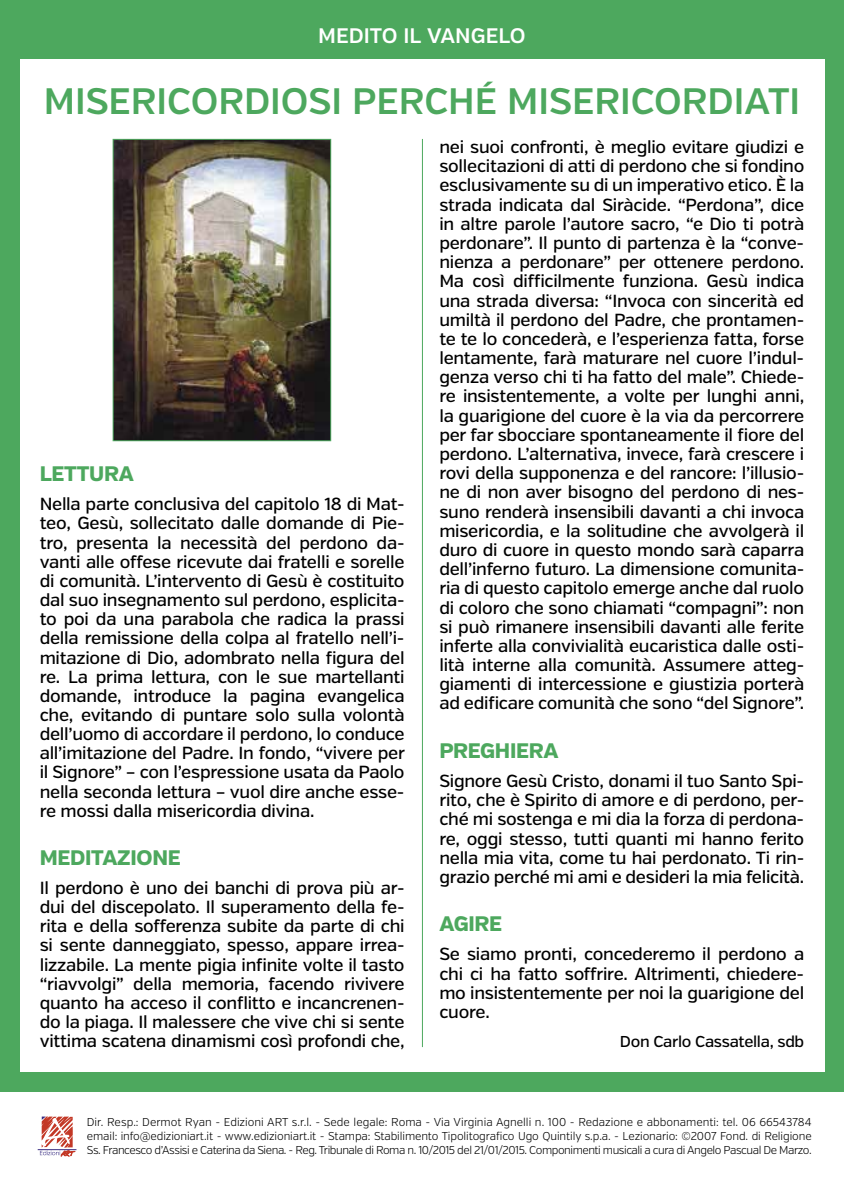
<style>
.page{position:relative;width:844px;height:1191px;background:#fff}
.page>*{position:absolute;margin:0;border:0;box-sizing:border-box;transform-origin:0 0}
.t1{font:600 36.75px "Verb";color:#4da85e}
.t2{font:800 21px "Verb";letter-spacing:-.015em;color:#4da85e}
.t3{font:600 21px "Verb";color:#fff}
.t4{font:500 17.5px/19.2px "Verb";letter-spacing:-.015em;color:#000;text-align:justify}
.t5{font:500 15.75px "Verb";letter-spacing:-.02em;color:#000}
.t6{font:300 11.38px/14px "Verb";letter-spacing:-.04em;color:#000;text-align:justify}
</style>
<div class="page">
<div style="left:0;top:0;width:843px;height:1091px;background:#4da85e"></div>
<div style="left:20px;top:60px;width:803px;height:1011px;background:#fff"></div>
<hr style="left:422px;top:139px;width:1px;height:908px;background:#4da85e">
<hr style="left:38px;top:1149px;width:38px;height:1px;background:#392d82">
<svg style="left:40px;top:1116px;width:36px;height:40px"></svg>
<img style="left:115px;top:141px;width:214px;height:298px">
<div style="left:113px;top:139px;width:218px;height:302px;border:1px solid #4da85e"></div>
<p class="t3" style="left:318px;top:23px;width:209px">MEDITO IL VANGELO</p>
<h1 class="t1" style="left:44px;top:79px;width:757px">MISERICORDIOSI PERCHÉ MISERICORDIATI</h1>
<p class="t2" style="left:40px;top:461px;width:96px">LETTURA</p>
<p class="t4" style="left:40px;top:495px;width:366px">Nella parte conclusiva del capitolo 18 di Mat&shy;teo, Gesù, sollecitato dalle domande di Pie&shy;tro, presenta la necessità del perdono da&shy;vanti alle offese ricevute dai fratelli e sorelle di comunità. L’intervento di Gesù è costituito dal suo insegnamento sul perdono, esplicita&shy;to poi da una parabola che radica la prassi della remissione della colpa al fratello nell’i&shy;mitazione di Dio, adombrato nella figura del re. La prima lettura, con le sue martellanti domande, introduce la pagina evangelica che, evitando di puntare solo sulla volontà dell’uomo di accordare il perdono, lo conduce all’imitazione del Padre. In fondo, “vivere per il Signore” – con l’espressione usata da Paolo nella seconda lettura – vuol dire anche esse&shy;re mossi dalla misericordia divina.</p>
<p class="t2" style="left:40px;top:844px;width:142px">MEDITAZIONE</p>
<p class="t4" style="left:40px;top:878px;width:366px">Il perdono è uno dei banchi di prova più ar&shy;dui del discepolato. Il superamento della fe&shy;rita e della sofferenza subite da parte di chi si sente danneggiato, spesso, appare irrea&shy;lizzabile. La mente pigia infinite volte il tasto “riavvolgi” della memoria, facendo rivivere quanto ha acceso il conflitto e incancrenen&shy;do la piaga. Il malessere che vive chi si sente vittima scatena dinamismi così profondi che,</p>
<p class="t4" style="left:439px;top:137px;width:366px">nei suoi confronti, è meglio evitare giudizi e sollecitazioni di atti di perdono che si fondino esclusivamente su di un imperativo etico. È la strada indicata dal Siràcide. “Perdona”, dice in altre parole l’autore sacro, “e Dio ti potrà perdonare”. Il punto di partenza è la “conve&shy;nienza a perdonare” per ottenere perdono.<br>Ma così difficilmente funziona. Gesù indica una strada diversa: “Invoca con sincerità ed umiltà il perdono del Padre, che prontamen&shy;te te lo concederà, e l’esperienza fatta, forse lentamente, farà maturare nel cuore l’indul&shy;genza verso chi ti ha fatto del male”. Chiede&shy;re insistentemente, a volte per lunghi anni, la guarigione del cuore è la via da percorrere per far sbocciare spontaneamente il fiore del perdono. L’alternativa, invece, farà crescere i rovi della supponenza e del rancore: l’illusio&shy;ne di non aver bisogno del perdono di nes&shy;suno renderà insensibili davanti a chi invoca misericordia, e la solitudine che avvolgerà il duro di cuore in questo mondo sarà caparra dell’inferno futuro. La dimensione comunita&shy;ria di questo capitolo emerge anche dal ruolo di coloro che sono chiamati “compagni”: non si può rimanere insensibili davanti alle ferite inferte alla convivialità eucaristica dalle osti&shy;lità interne alla comunità. Assumere atteg&shy;giamenti di intercessione e giustizia porterà ad edificare comunità che sono “del Signore”.</p>
<p class="t2" style="left:439px;top:737px;width:121px">PREGHIERA</p>
<p class="t4" style="left:439px;top:771px;width:366px">Signore Gesù Cristo, donami il tuo Santo Spi&shy;rito, che è Spirito di amore e di perdono, per&shy;ché mi sostenga e mi dia la forza di perdona&shy;re, oggi stesso, tutti quanti mi hanno ferito nella mia vita, come tu hai perdonato. Ti rin&shy;grazio perché mi ami e desideri la mia felicità.</p>
<p class="t2" style="left:439px;top:911px;width:64px">AGIRE</p>
<p class="t4" style="left:439px;top:945px;width:366px">Se siamo pronti, concederemo il perdono a chi ci ha fatto soffrire. Altrimenti, chiedere&shy;mo insistentemente per noi la guarigione del cuore.</p>
<p class="t5" style="left:619px;top:1032px;width:186px">Don Carlo Cassatella, sdb</p>
<p class="t6" style="left:87px;top:1114px;width:726px">Dir. Resp.: Dermot Ryan - Edizioni ART s.r.l. - Sede legale: Roma - Via Virginia Agnelli n. 100 - Redazione e abbonamenti: tel. 06 66543784 email: info@edizioniart.it - www.edizioniart.it - Stampa: Stabilimento Tipolitografico Ugo Quintily s.p.a. - Lezionario: ©2007 Fond. di Religione Ss. Francesco d’Assisi e Caterina da Siena. - Reg. Tribunale di Roma n. 10/2015 del 21/01/2015. Componimenti musicali a cura di Angelo Pascual De Marzo.</p>
</div>
